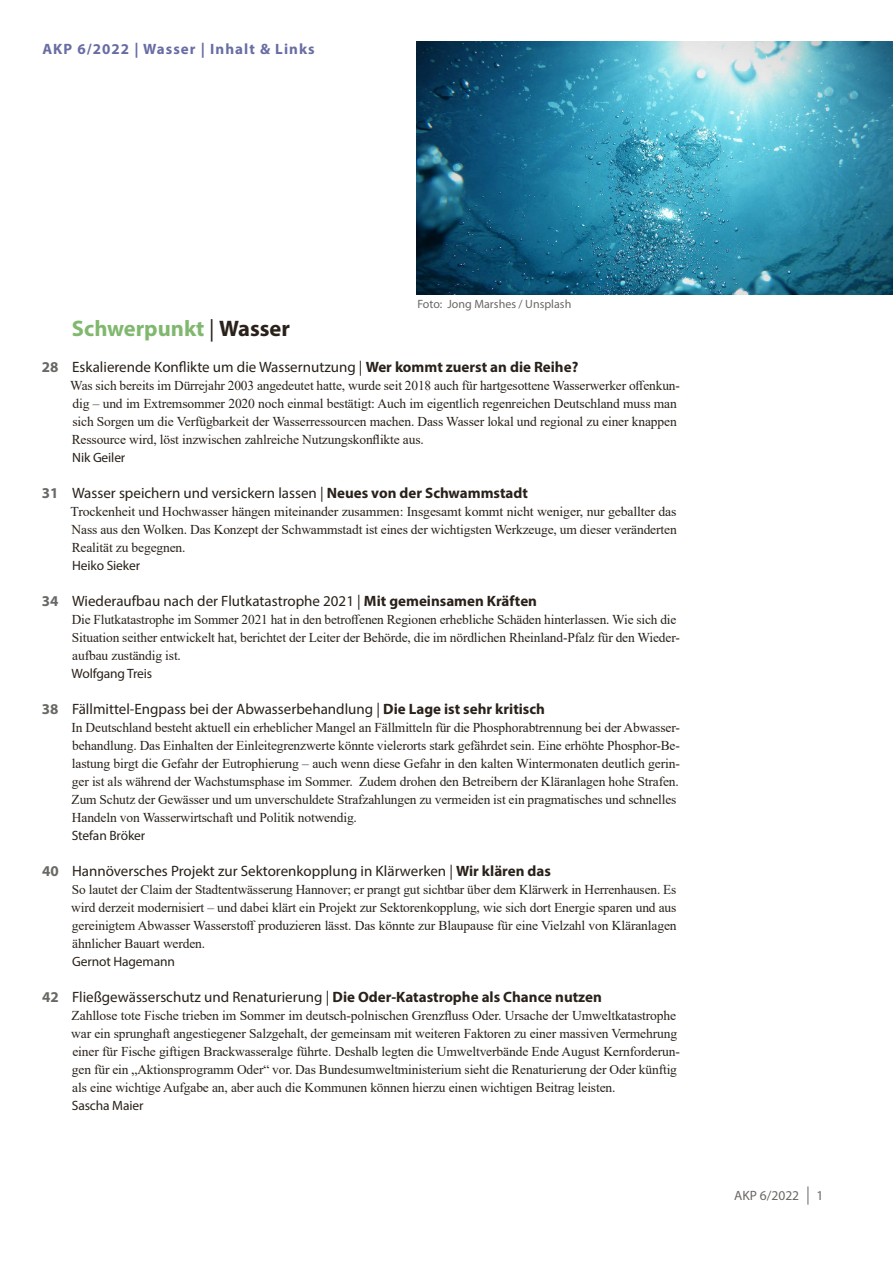
<style>
.page{position:relative;width:893px;height:1263px;background:#fff}
.page>*{position:absolute;margin:0;border:0;box-sizing:border-box;transform-origin:0 0}
.t1{font:700 22.5px "Myriad Pro";color:#81b86f}
.t2{font:15px "Myriad Pro";color:#29211a}
.t3{font:700 15px "Myriad Pro";letter-spacing:.07em;color:#686da4}
.t4{font:13.5px/18px "Times New Roman";letter-spacing:-.01em;color:#29211a}
.t5{font:13.5px "Myriad Pro";letter-spacing:-.01em;color:#29211a}
.t6{font:13.5px "Myriad Pro";color:#6a6864}
.t7{font:12px "Myriad Pro";color:#6a6864}
.s1{font-weight:400;color:#29211a}
.s2{color:#29211a}
.s3{font-weight:700;color:#6a6864}
.s4{font-weight:700}
</style>
<div class="page">
<svg style="left:807px;top:1186px;width:1px;height:19px"></svg>
<img style="left:417px;top:42px;width:476px;height:252px">
<p class="t3" style="left:42px;top:39px;width:274px">AKP 6/2022 | Wasser | Inhalt &amp; Links</p>
<p class="t7" style="left:417px;top:296px;width:155px">Foto: Jong Marshes / Unsplash</p>
<h1 class="t1" style="left:72px;top:313px;width:220px">Schwerpunkt <span class="s1">|</span> <span class="s2">Wasser</span></h1>
<p class="t2" style="left:42px;top:357px;width:538px"><span class="s3">28</span> Eskalierende Konflikte um die Wassernutzung | <span class="s4">Wer kommt zuerst an die Reihe?</span></p>
<p class="t4" style="left:70px;top:376px;width:611px">Was sich bereits im Dürrejahr 2003 angedeutet hatte, wurde seit 2018 auch für hartgesottene Wasserwerker offenkun&shy;dig – und im Extremsommer 2020 noch einmal bestätigt: Auch im eigentlich regenreichen Deutschland muss man sich Sorgen um die Verfügbarkeit der Wasserressourcen machen. Dass Wasser lokal und regional zu einer knappen Ressource wird, löst inzwischen zahlreiche Nutzungskonflikte aus.</p>
<p class="t5" style="left:72px;top:449px;width:55px">Nik Geiler</p>
<p class="t2" style="left:42px;top:483px;width:488px"><span class="s3">31</span> Wasser speichern und versickern lassen | <span class="s4">Neues von der Schwammstadt</span></p>
<p class="t4" style="left:71px;top:502px;width:608px;text-align:justify">Trockenheit und Hochwasser hängen miteinander zusammen: Insgesamt kommt nicht weniger, nur geballter das Nass aus den Wolken. Das Konzept der Schwammstadt ist eines der wichtigsten Werkzeuge, um dieser veränderten Realität zu begegnen.</p>
<p class="t5" style="left:72px;top:557px;width:69px">Heiko Sieker</p>
<p class="t2" style="left:42px;top:591px;width:497px"><span class="s3">34</span> Wiederaufbau nach der Flutkatastrophe 2021 | <span class="s4">Mit gemeinsamen Kräften</span></p>
<p class="t4" style="left:72px;top:610px;width:610px">Die Flutkatastrophe im Sommer 2021 hat in den betroffenen Regionen erhebliche Schäden hinterlassen. Wie sich die<br>Situation seither entwickelt hat, berichtet der Leiter der Behörde, die im nördlichen Rheinland-Pfalz für den Wieder&shy;aufbau zuständig ist.</p>
<p class="t5" style="left:72px;top:665px;width:82px">Wolfgang Treis</p>
<p class="t2" style="left:42px;top:699px;width:505px"><span class="s3">38</span> Fällmittel-Engpass bei der Abwasserbehandlung | <span class="s4">Die Lage ist sehr kritisch</span></p>
<p class="t4" style="left:72px;top:718px;width:610px">In Deutschland besteht aktuell ein erheblicher Mangel an Fällmitteln für die Phosphorabtrennung bei der Abwasser&shy;behandlung. Das Einhalten der Einleitegrenzwerte könnte vielerorts stark gefährdet sein. Eine erhöhte Phosphor-Be&shy;lastung birgt die Gefahr der Eutrophierung – auch wenn diese Gefahr in den kalten Wintermonaten deutlich gerin&shy;ger ist als während der Wachstumsphase im Sommer. Zudem drohen den Betreibern der Kläranlagen hohe Strafen.<br>Zum Schutz der Gewässer und um unverschuldete Strafzahlungen zu vermeiden ist ein pragmatisches und schnelles Handeln von Wasserwirtschaft und Politik notwendig.</p>
<p class="t5" style="left:72px;top:827px;width:75px">Stefan Bröker</p>
<p class="t2" style="left:42px;top:861px;width:510px"><span class="s3">40</span> Hannöversches Projekt zur Sektorenkopplung in Klärwerken | <span class="s4">Wir klären das</span></p>
<p class="t4" style="left:71px;top:880px;width:607px;text-align:justify">So lautet der Claim der Stadtentwässerung Hannover; er prangt gut sichtbar über dem Klärwerk in Herrenhausen. Es wird derzeit modernisiert – und dabei klärt ein Projekt zur Sektorenkopplung, wie sich dort Energie sparen und aus gereinigtem Abwasser Wasserstoff produzieren lässt. Das könnte zur Blaupause für eine Vielzahl von Kläranlagen ähnlicher Bauart werden.</p>
<p class="t5" style="left:72px;top:953px;width:104px">Gernot Hagemann</p>
<p class="t2" style="left:42px;top:987px;width:561px"><span class="s3">42</span> Fließgewässerschutz und Renaturierung | <span class="s4">Die Oder-Katastrophe als Chance nutzen</span></p>
<p class="t4" style="left:71px;top:1006px;width:610px">Zahllose tote Fische trieben im Sommer im deutsch-polnischen Grenzfluss Oder. Ursache der Umweltkatastrophe war ein sprunghaft angestiegener Salzgehalt, der gemeinsam mit weiteren Faktoren zu einer massiven Vermehrung einer für Fische giftigen Brackwasseralge führte. Deshalb legten die Umweltverbände Ende August Kernforderun&shy;gen für ein „Aktionsprogramm Oder“ vor. Das Bundesumweltministerium sieht die Renaturierung der Oder künftig als eine wichtige Aufgabe an, aber auch die Kommunen können hierzu einen wichtigen Beitrag leisten.</p>
<p class="t5" style="left:72px;top:1097px;width:73px">Sascha Maier</p>
<p class="t6" style="left:734px;top:1187px;width:66px">AKP 6/2022</p>
<p class="t6" style="left:816px;top:1187px;width:8px">1</p>
</div>
